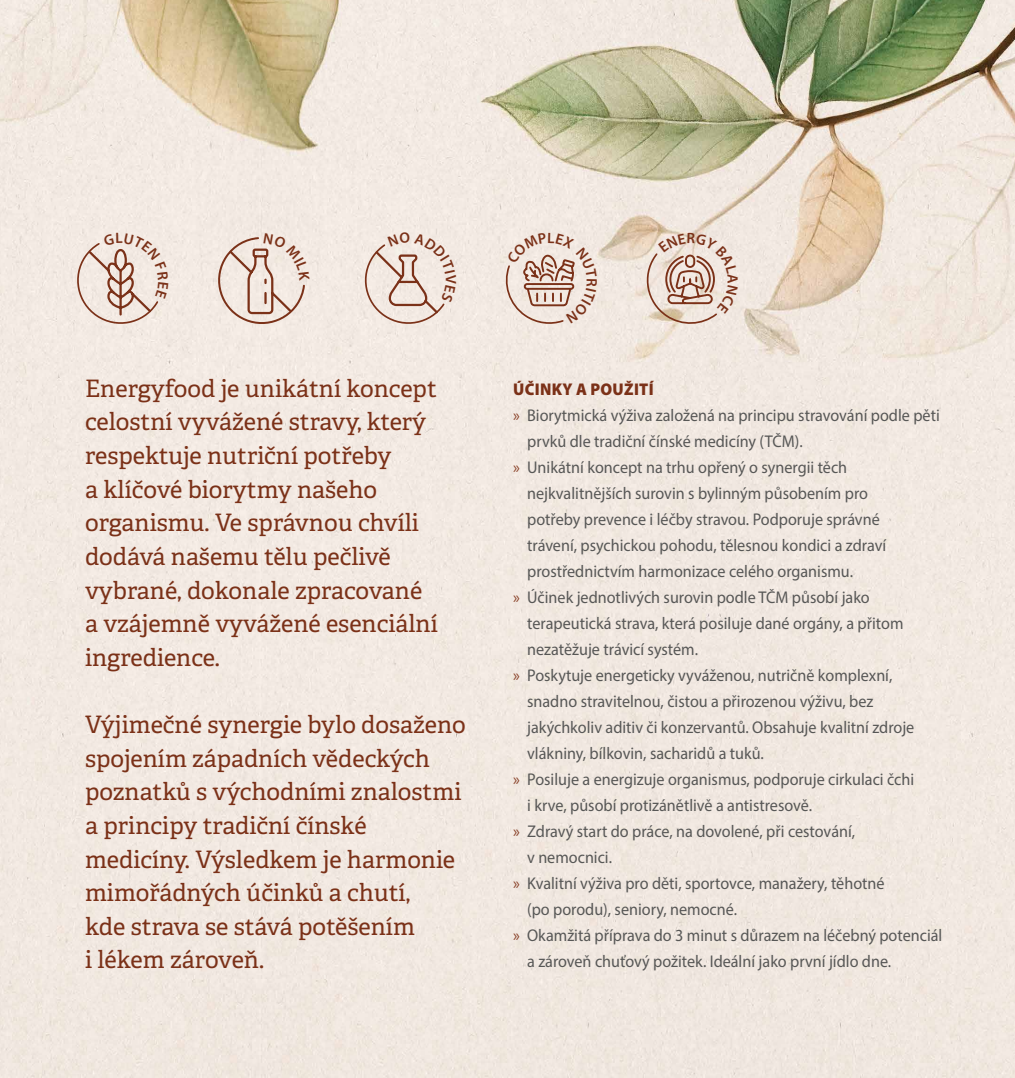
<style>
.page{position:relative;width:1015px;height:1078px;background:#fff}
.page>*{position:absolute;margin:0;border:0;box-sizing:border-box;transform-origin:0 0}
.t1{font:24px/33.6px "Adelle Basic";color:#7b3118}
.t2{font:17px "Myriad Pro";color:#575756;scale:.95 1}
.t3{font:900 17px "Myriad Pro";letter-spacing:.02em;color:#7b3118;scale:.95 1}
.s1{color:#894128}
</style>
<div class="page">
<img style="left:0;top:0;width:1015px;height:1077px">
<svg style="left:1008px;top:1076px;width:7px;height:2px"></svg>
<svg style="left:70px;top:233px;width:98px;height:98px"></svg>
<svg style="left:210px;top:233px;width:100px;height:98px"></svg>
<svg style="left:357px;top:232px;width:99px;height:99px"></svg>
<svg style="left:503px;top:233px;width:94px;height:93px"></svg>
<svg style="left:639px;top:232px;width:99px;height:96px"></svg>
<p class="t1" style="left:85px;top:371px;width:354px">Energyfood je unikátní koncept celostní vyvážené stravy, který respektuje nutriční potřeby<br>a klíčové biorytmy našeho organismu. Ve správnou chvíli dodává našemu tělu pečlivě vybrané, dokonale zpracované a vzájemně vyvážené esenciální ingredience.</p>
<h1 class="t1" style="left:85px;top:707px;width:382px">Výjimečné synergie bylo dosaženo spojením západních vědeckých poznatků s východními znalostmi a principy tradiční čínské medicíny. Výsledkem je harmonie mimořádných účinků a chutí,<br>kde strava se stává potěšením<br>i lékem zároveň.</h1>
<p class="t3" style="left:513px;top:377px;width:149px">ÚČINKY A POUŽITÍ</p>
<p class="t2" style="left:513px;top:404px;width:451px"><span class="s1">»</span> Biorytmická výživa založená na principu stravování podle pěti</p>
<p class="t2" style="left:527px;top:430px;width:292px">prvků dle tradiční čínské medicíny (TČM).</p>
<p class="t2" style="left:513px;top:456px;width:353px"><span class="s1">»</span> Unikátní koncept na trhu opřený o synergii těch</p>
<p class="t2" style="left:527px;top:482px;width:360px">nejkvalitnějších surovin s bylinným působením pro</p>
<p class="t2" style="left:527px;top:508px;width:373px">potřeby prevence i léčby stravou. Podporuje správné</p>
<p class="t2" style="left:527px;top:534px;width:379px">trávení, psychickou pohodu, tělesnou kondici a zdraví</p>
<p class="t2" style="left:527px;top:560px;width:344px">prostřednictvím harmonizace celého organismu.</p>
<p class="t2" style="left:513px;top:586px;width:377px"><span class="s1">»</span> Účinek jednotlivých surovin podle TČM působí jako</p>
<p class="t2" style="left:527px;top:612px;width:398px">terapeutická strava, která posiluje dané orgány, a přitom</p>
<p class="t2" style="left:527px;top:638px;width:181px">nezatěžuje trávicí systém.</p>
<p class="t2" style="left:513px;top:664px;width:401px"><span class="s1">»</span> Poskytuje energeticky vyváženou, nutričně komplexní,</p>
<p class="t2" style="left:527px;top:690px;width:366px">snadno stravitelnou, čistou a přirozenou výživu, bez</p>
<p class="t2" style="left:527px;top:716px;width:409px">jakýchkoliv aditiv či konzervantů. Obsahuje kvalitní zdroje</p>
<p class="t2" style="left:527px;top:742px;width:251px">vlákniny, bílkovin, sacharidů a tuků.</p>
<p class="t2" style="left:513px;top:768px;width:424px"><span class="s1">»</span> Posiluje a energizuje organismus, podporuje cirkulaci čchi</p>
<p class="t2" style="left:527px;top:794px;width:301px">i krve, působí protizánětlivě a antistresově.</p>
<p class="t2" style="left:513px;top:820px;width:362px"><span class="s1">»</span> Zdravý start do práce, na dovolené, při cestování,</p>
<p class="t2" style="left:527px;top:846px;width:91px">v nemocnici.</p>
<p class="t2" style="left:513px;top:872px;width:392px"><span class="s1">»</span> Kvalitní výživa pro děti, sportovce, manažery, těhotné</p>
<p class="t2" style="left:527px;top:898px;width:222px">(po porodu), seniory, nemocné.</p>
<p class="t2" style="left:513px;top:924px;width:453px"><span class="s1">»</span> Okamžitá příprava do 3 minut s důrazem na léčebný potenciál</p>
<p class="t2" style="left:527px;top:950px;width:385px">a zároveň chuťový požitek. Ideální jako první jídlo dne.</p>
</div>
